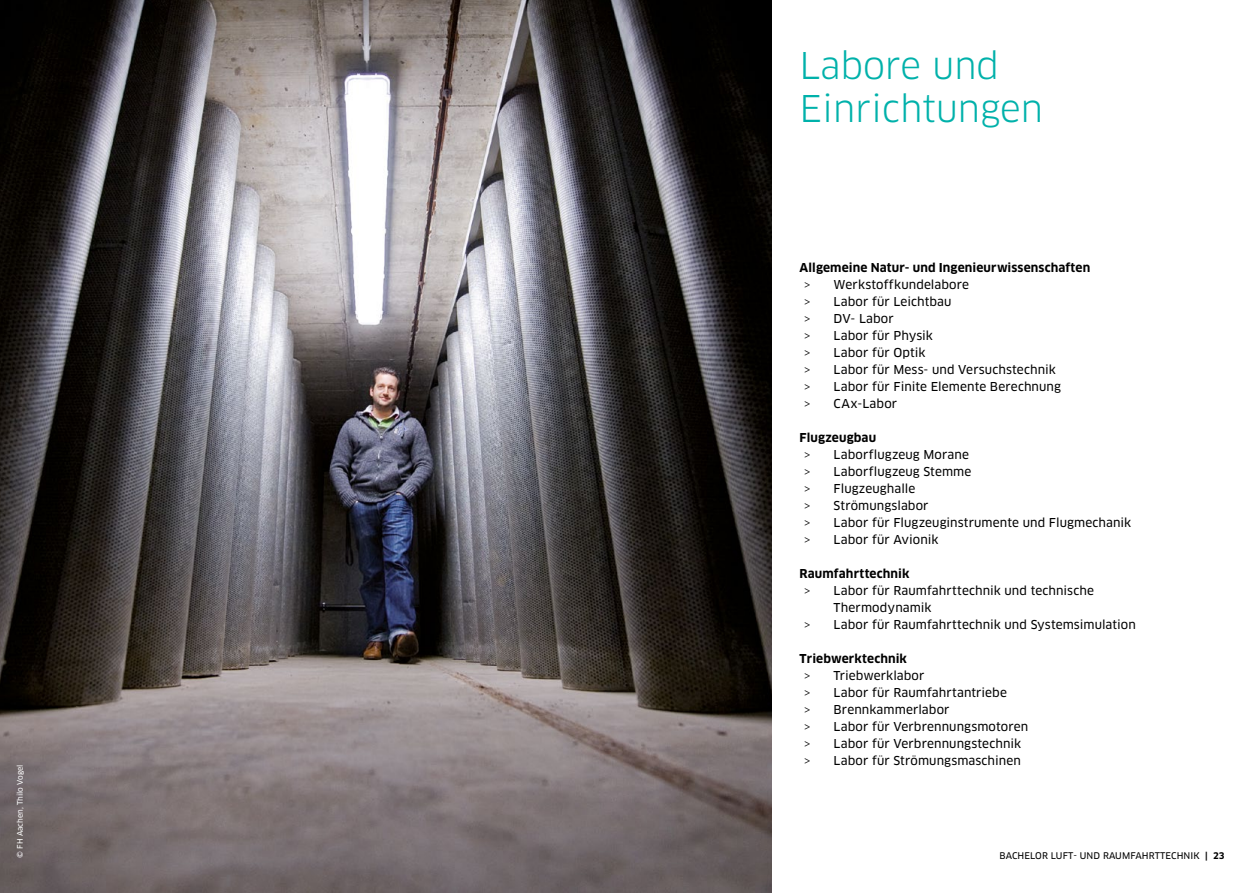
<style>
.page{position:relative;width:1259px;height:893px;background:#fff}
.page>*{position:absolute;margin:0;border:0;box-sizing:border-box;transform-origin:0 0}
.t1{font:36px/42.5px "Clan OT";color:#00b1aa}
.t2{font:12px/17px "Clan OT News";letter-spacing:.01em;color:#000}
.t3{font:700 12px "Clan OT";letter-spacing:.01em;color:#000}
.t4{font:9px "Clan OT News";letter-spacing:.01em;color:#000}
.t5{font:7.5px "Clan OT News";color:#fff}
.s1{font-family:"Clan OT"}
.s2{font-family:"Clan OT";font-weight:700}
</style>
<div class="page">
<img style="left:0;top:0;width:771px;height:893px">
<p class="t5" style="left:16px;top:858px;width:95px;rotate:-90deg">© FH Aachen, Thilo Vogel</p>
<h1 class="t1" style="left:799px;top:45px;width:245px">Labore und<br>Einrichtungen</h1>
<p class="t3" style="left:799px;top:261px;width:292px">Allgemeine Natur- und Ingenieurwissenschaften</p>
<p class="t2" style="left:804px;top:276px;width:259px"><span class="s1">&gt;</span> Werkstoffkundelabore<br><span class="s1">&gt;</span> Labor für Leichtbau<br><span class="s1">&gt;</span> DV- Labor<br><span class="s1">&gt;</span> Labor für Physik<br><span class="s1">&gt;</span> Labor für Optik<br><span class="s1">&gt;</span> Labor für Mess- und Versuchstechnik <span class="s1">&gt;</span> Labor für Finite Elemente Berechnung <span class="s1">&gt;</span> CAx-Labor</p>
<p class="t3" style="left:799px;top:431px;width:78px">Flugzeugbau</p>
<p class="t2" style="left:804px;top:446px;width:329px"><span class="s1">&gt;</span> Laborflugzeug Morane<br><span class="s1">&gt;</span> Laborflugzeug Stemme<br><span class="s1">&gt;</span> Flugzeughalle<br><span class="s1">&gt;</span> Strömungslabor<br><span class="s1">&gt;</span> Labor für Flugzeuginstrumente und Flugmechanik <span class="s1">&gt;</span> Labor für Avionik</p>
<p class="t3" style="left:799px;top:567px;width:111px">Raumfahrttechnik</p>
<p class="t2" style="left:804px;top:582px;width:292px"><span class="s1">&gt;</span> Labor für Raumfahrttechnik und technische</p>
<p class="t2" style="left:833px;top:599px;width:99px">Thermodynamik</p>
<p class="t2" style="left:804px;top:616px;width:333px"><span class="s1">&gt;</span> Labor für Raumfahrttechnik und Systemsimulation</p>
<p class="t3" style="left:799px;top:652px;width:109px">Triebwerktechnik</p>
<p class="t2" style="left:804px;top:667px;width:226px"><span class="s1">&gt;</span> Triebwerklabor<br><span class="s1">&gt;</span> Labor für Raumfahrtantriebe<br><span class="s1">&gt;</span> Brennkammerlabor<br><span class="s1">&gt;</span> Labor für Verbrennungsmotoren <span class="s1">&gt;</span> Labor für Verbrennungstechnik <span class="s1">&gt;</span> Labor für Strömungsmaschinen</p>
<p class="t4" style="left:999px;top:850px;width:226px">BACHELOR LUFT- UND RAUMFAHRTTECHNIK <span class="s2">| 23</span></p>
</div>
